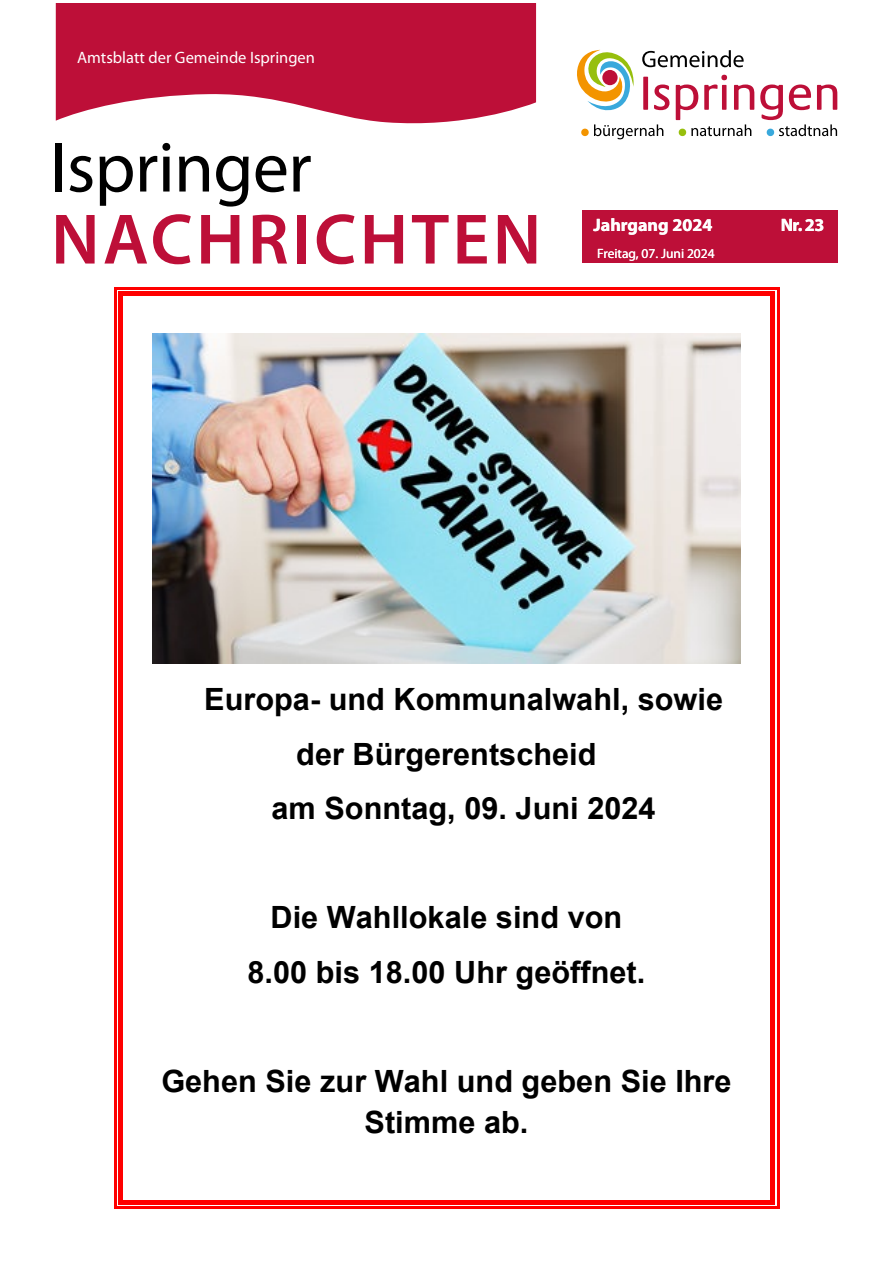
<style>
.page{position:relative;width:893px;height:1263px;background:#fff}
.page>*{position:absolute;margin:0;border:0;box-sizing:border-box;transform-origin:0 0}
.t1{font:600 72px "Myriad Pro";letter-spacing:.045em;color:#bd0f38}
.t2{font:72px "Myriad Pro";letter-spacing:-.01em;color:#000}
.t3{font:700 30.6px/54.6px "Arial";color:#000;text-align:center}
.t4{font:700 18px "Myriad Pro";color:#fff}
.t5{font:16.5px "Myriad Pro";color:#fff}
.t6{font:13.5px "Myriad Pro";color:#fff}
</style>
<div class="page">
<svg style="left:56px;top:4px;width:480px;height:120px;background:#c52d51"></svg>
<div style="left:582px;top:210px;width:256px;height:53px;background:#bd0f38"></div>
<div style="left:643px;top:77px;width:5px;height:33px;background:#bd0f38"></div>
<svg style="left:654px;top:85px;width:15px;height:25px"></svg>
<svg style="left:642px;top:50px;width:102px;height:17px"></svg>
<svg style="left:577px;top:49px;width:57px;height:62px"></svg>
<div style="left:602px;top:70px;width:16px;height:15px;background:#bd0f38;border-radius:50%"></div>
<svg style="left:581px;top:124px;width:82px;height:15px"></svg>
<svg style="left:676px;top:75px;width:78px;height:61px"></svg>
<svg style="left:760px;top:85px;width:77px;height:51px"></svg>
<svg style="left:114px;top:287px;width:8px;height:8px"></svg>
<hr style="left:122px;top:287px;width:649px;height:2px;background:#f00">
<hr style="left:122px;top:291px;width:649px;height:4px;background:#f00">
<svg style="left:771px;top:287px;width:8px;height:8px"></svg>
<hr style="left:114px;top:295px;width:2px;height:38px;background:#f00">
<hr style="left:118px;top:295px;width:4px;height:38px;background:#f00">
<hr style="left:777px;top:295px;width:2px;height:38px;background:#f00">
<hr style="left:771px;top:295px;width:4px;height:38px;background:#f00">
<hr style="left:114px;top:333px;width:2px;height:348px;background:#f00">
<hr style="left:118px;top:333px;width:4px;height:348px;background:#f00">
<hr style="left:777px;top:333px;width:2px;height:348px;background:#f00">
<hr style="left:771px;top:333px;width:4px;height:348px;background:#f00">
<hr style="left:114px;top:681px;width:2px;height:55px;background:#f00">
<hr style="left:118px;top:681px;width:4px;height:55px;background:#f00">
<hr style="left:777px;top:681px;width:2px;height:55px;background:#f00">
<hr style="left:771px;top:681px;width:4px;height:55px;background:#f00">
<hr style="left:114px;top:736px;width:2px;height:54px;background:#f00">
<hr style="left:118px;top:736px;width:4px;height:54px;background:#f00">
<hr style="left:777px;top:736px;width:2px;height:54px;background:#f00">
<hr style="left:771px;top:736px;width:4px;height:54px;background:#f00">
<hr style="left:114px;top:790px;width:2px;height:55px;background:#f00">
<hr style="left:118px;top:790px;width:4px;height:55px;background:#f00">
<hr style="left:777px;top:790px;width:2px;height:55px;background:#f00">
<hr style="left:771px;top:790px;width:4px;height:55px;background:#f00">
<hr style="left:114px;top:845px;width:2px;height:55px;background:#f00">
<hr style="left:118px;top:845px;width:4px;height:55px;background:#f00">
<hr style="left:777px;top:845px;width:2px;height:55px;background:#f00">
<hr style="left:771px;top:845px;width:4px;height:55px;background:#f00">
<hr style="left:114px;top:900px;width:2px;height:54px;background:#f00">
<hr style="left:118px;top:900px;width:4px;height:54px;background:#f00">
<hr style="left:777px;top:900px;width:2px;height:54px;background:#f00">
<hr style="left:771px;top:900px;width:4px;height:54px;background:#f00">
<hr style="left:114px;top:954px;width:2px;height:55px;background:#f00">
<hr style="left:118px;top:954px;width:4px;height:55px;background:#f00">
<hr style="left:777px;top:954px;width:2px;height:55px;background:#f00">
<hr style="left:771px;top:954px;width:4px;height:55px;background:#f00">
<hr style="left:114px;top:1009px;width:2px;height:54px;background:#f00">
<hr style="left:118px;top:1009px;width:4px;height:54px;background:#f00">
<hr style="left:777px;top:1009px;width:2px;height:54px;background:#f00">
<hr style="left:771px;top:1009px;width:4px;height:54px;background:#f00">
<hr style="left:114px;top:1063px;width:2px;height:41px;background:#f00">
<hr style="left:118px;top:1063px;width:4px;height:41px;background:#f00">
<hr style="left:777px;top:1063px;width:2px;height:41px;background:#f00">
<hr style="left:771px;top:1063px;width:4px;height:41px;background:#f00">
<hr style="left:114px;top:1104px;width:2px;height:54px;background:#f00">
<hr style="left:118px;top:1104px;width:4px;height:54px;background:#f00">
<hr style="left:777px;top:1104px;width:2px;height:54px;background:#f00">
<hr style="left:771px;top:1104px;width:4px;height:54px;background:#f00">
<svg style="left:114px;top:1201px;width:8px;height:8px"></svg>
<hr style="left:122px;top:1207px;width:649px;height:2px;background:#f00">
<hr style="left:122px;top:1201px;width:649px;height:4px;background:#f00">
<svg style="left:771px;top:1201px;width:8px;height:8px"></svg>
<hr style="left:114px;top:1158px;width:2px;height:43px;background:#f00">
<hr style="left:118px;top:1158px;width:4px;height:43px;background:#f00">
<hr style="left:777px;top:1158px;width:2px;height:43px;background:#f00">
<hr style="left:771px;top:1158px;width:4px;height:43px;background:#f00">
<img style="left:153px;top:333px;width:587px;height:331px">
<p class="t5" style="left:77px;top:48px;width:239px">Amtsblatt der Gemeinde Ispringen</p>
<h1 class="t2" style="left:50px;top:123px;width:263px">Ispringer</h1>
<h1 class="t1" style="left:51px;top:194px;width:492px">NACHRICHTEN</h1>
<p class="t4" style="left:594px;top:213px;width:120px">Jahrgang 2024</p>
<p class="t4" style="left:781px;top:213px;width:45px">Nr. 23</p>
<p class="t6" style="left:597px;top:245px;width:119px">Freitag, 07. Juni 2024</p>
<p class="t3" style="left:204px;top:673px;width:520px">Europa- und Kommunalwahl, sowie</p>
<p class="t3" style="left:296px;top:727px;width:302px">der Bürgerentscheid</p>
<p class="t3" style="left:271px;top:782px;width:386px">am Sonntag, 09. Juni 2024</p>
<p class="t3" style="left:247px;top:891px;width:399px">Die Wahllokale sind von<br>8.00 bis 18.00 Uhr geöffnet.</p>
<p class="t3" style="left:161px;top:1062px;width:572px;line-height:40.7px">Gehen Sie zur Wahl und geben Sie Ihre<br>Stimme ab.</p>
</div>
